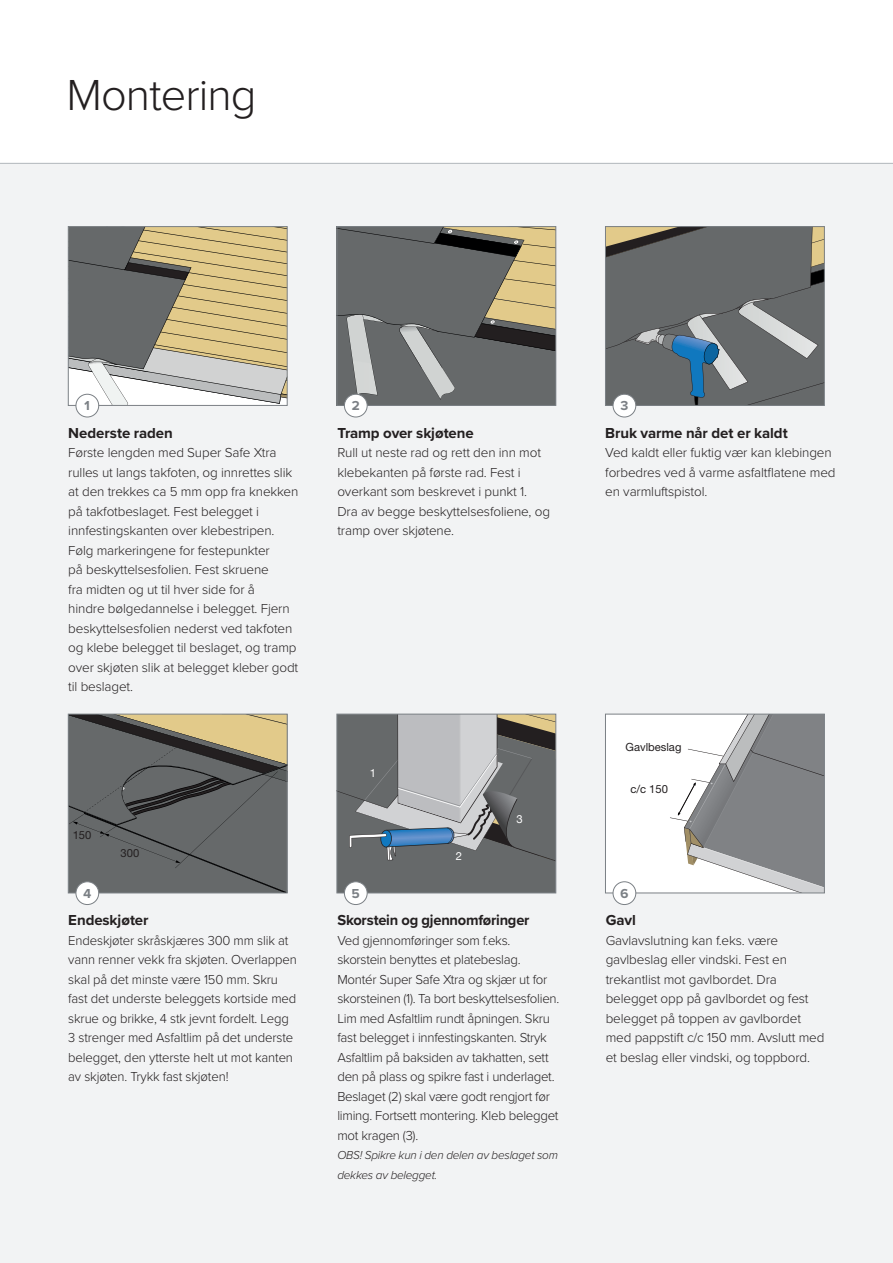
<style>
.page{position:relative;width:893px;height:1263px;background:#fff}
.page>*{position:absolute;margin:0;border:0;box-sizing:border-box;transform-origin:0 0}
.t1{font:300 45px "Proxima Nova";letter-spacing:-.02em;color:#231f20}
.Overskrift2{font:700 15px "Proxima Nova";letter-spacing:-.005em;color:#231f20}
.brødtekst2{font:300 13.5px/19.5px "Proxima Nova";letter-spacing:-.01em;color:#231f20}
.brødtekst2-2{font:700 13.5px "Proxima Nova";color:#7b8085}
.brødtekst2-3{font:italic 300 12px/19.5px "Proxima Nova";letter-spacing:-.02em;color:#231f20}
.t2{font:11.25px "Helvetica Neue";color:#231f20}
.brødtekst2-4{font:11.25px "Helvetica Neue";color:#fff}
</style>
<div class="page">
<div style="left:0;top:163px;width:893px;height:1100px;background:#f2f3f4"></div>
<svg style="left:70px;top:228px;width:215px;height:176px;background:#b0a78d"></svg>
<div style="left:68px;top:226px;width:219px;height:180px;border:1px solid #7b8085"></div>
<svg style="left:70px;top:716px;width:215px;height:175px;background:#6b6a65"></svg>
<div style="left:68px;top:714px;width:219px;height:179px;border:1px solid #7b8085"></div>
<svg style="left:339px;top:228px;width:215px;height:176px;background:#78776f"></svg>
<div style="left:337px;top:226px;width:219px;height:180px;border:1px solid #7b8085"></div>
<svg style="left:339px;top:716px;width:215px;height:175px;background:#818587"></svg>
<div style="left:337px;top:714px;width:219px;height:179px;border:1px solid #7b8085"></div>
<svg style="left:607px;top:228px;width:216px;height:176px;background:#6c7172"></svg>
<div style="left:605px;top:226px;width:220px;height:180px;border:1px solid #7b8085"></div>
<div style="left:605px;top:714px;width:219px;height:179px;background:#fff"></div>
<svg style="left:670px;top:716px;width:153px;height:175px"></svg>
<div style="left:605px;top:714px;width:220px;height:179px;border:1px solid #7b8085"></div>
<hr style="left:0;top:163px;width:893px;height:1px;background:#b2b7bc">
<div style="left:76px;top:394px;width:23px;height:23px;background:#fff;border-radius:50%"></div>
<div style="left:76px;top:394px;width:23px;height:23px;border:1px solid #7b8085;border-radius:50%"></div>
<div style="left:76px;top:882px;width:23px;height:22px;background:#fff;border-radius:50%"></div>
<div style="left:76px;top:881px;width:23px;height:24px;border:1px solid #7b8085;border-radius:50%"></div>
<div style="left:344px;top:394px;width:23px;height:23px;background:#fff;border-radius:50%"></div>
<div style="left:344px;top:394px;width:23px;height:23px;border:1px solid #7b8085;border-radius:50%"></div>
<div style="left:344px;top:882px;width:23px;height:22px;background:#fff;border-radius:50%"></div>
<div style="left:344px;top:881px;width:23px;height:24px;border:1px solid #7b8085;border-radius:50%"></div>
<div style="left:613px;top:394px;width:23px;height:23px;background:#fff;border-radius:50%"></div>
<div style="left:613px;top:394px;width:23px;height:23px;border:1px solid #7b8085;border-radius:50%"></div>
<div style="left:613px;top:882px;width:23px;height:22px;background:#fff;border-radius:50%"></div>
<div style="left:613px;top:881px;width:23px;height:24px;border:1px solid #7b8085;border-radius:50%"></div>
<p class="t1" style="left:67px;top:61px;width:192px">Montering</p>
<p class="brødtekst2-2" style="left:83px;top:395px;width:10px">1</p>
<p class="brødtekst2-2" style="left:352px;top:395px;width:10px">2</p>
<p class="brødtekst2-2" style="left:620px;top:395px;width:10px">3</p>
<p class="Overskrift2" style="left:68px;top:422px;width:106px">Nederste raden</p>
<p class="brødtekst2" style="left:68px;top:442px;width:232px">Første lengden med Super Safe Xtra rulles ut langs takfoten, og innrettes slik at den trekkes ca 5 mm opp fra knekken på takfotbeslaget. Fest belegget i innfestingskanten over klebestripen.<br>Følg markeringene for festepunkter<br>på beskyttelsesfolien. Fest skruene<br>fra midten og ut til hver side for å<br>hindre bølgedannelse i belegget. Fjern beskyttelsesfolien nederst ved takfoten og klebe belegget til beslaget, og tramp over skjøten slik at belegget kleber godt til beslaget.</p>
<p class="Overskrift2" style="left:337px;top:422px;width:138px">Tramp over skjøtene</p>
<p class="brødtekst2" style="left:337px;top:442px;width:214px">Rull ut neste rad og rett den inn mot klebekanten på første rad. Fest i overkant som beskrevet i punkt 1.<br>Dra av begge beskyttelsesfoliene, og tramp over skjøtene.</p>
<p class="Overskrift2" style="left:605px;top:422px;width:184px">Bruk varme når det er kaldt</p>
<p class="brødtekst2" style="left:605px;top:442px;width:232px">Ved kaldt eller fuktig vær kan klebingen forbedres ved å varme asfaltflatene med en varmluftspistol.</p>
<p class="t2" style="left:625px;top:738px;width:57px">Gavlbeslag</p>
<p class="brødtekst2-4" style="left:370px;top:765px;width:8px">1</p>
<p class="t2" style="left:630px;top:781px;width:39px">c/c 150</p>
<p class="brødtekst2-4" style="left:516px;top:811px;width:8px">3</p>
<p class="t2" style="left:73px;top:826px;width:20px">150</p>
<p class="t2" style="left:121px;top:844px;width:20px">300</p>
<p class="brødtekst2-4" style="left:456px;top:848px;width:8px">2</p>
<p class="brødtekst2-2" style="left:83px;top:883px;width:10px">4</p>
<p class="brødtekst2-2" style="left:352px;top:883px;width:10px">5</p>
<p class="brødtekst2-2" style="left:620px;top:883px;width:10px">6</p>
<p class="Overskrift2" style="left:68px;top:909px;width:82px">Endeskjøter</p>
<p class="brødtekst2" style="left:68px;top:930px;width:230px">Endeskjøter skråskjæres 300 mm slik at vann renner vekk fra skjøten. Overlappen skal på det minste være 150 mm. Skru fast det underste beleggets kortside med skrue og brikke, 4 stk jevnt fordelt. Legg 3 strenger med Asfaltlim på det underste belegget, den ytterste helt ut mot kanten av skjøten. Trykk fast skjøten!</p>
<p class="Overskrift2" style="left:337px;top:909px;width:194px">Skorstein og gjennomføringer</p>
<p class="brødtekst2" style="left:337px;top:930px;width:223px">Ved gjennomføringer som f.eks. skorstein benyttes et platebeslag.<br>Montér Super Safe Xtra og skjær ut for skorsteinen (1). Ta bort beskyttelsesfolien.<br>Lim med Asfaltlim rundt åpningen. Skru fast belegget i innfestingskanten. Stryk Asfaltlim på baksiden av takhatten, sett den på plass og spikre fast i underlaget.<br>Beslaget (2) skal være godt rengjort før liming. Fortsett montering. Kleb belegget mot kragen (3).</p>
<p class="brødtekst2-3" style="left:337px;top:1145px;width:222px">OBS! Spikre kun i den delen av beslaget som dekkes av belegget.</p>
<p class="Overskrift2" style="left:606px;top:909px;width:32px">Gavl</p>
<p class="brødtekst2" style="left:606px;top:930px;width:220px">Gavlavslutning kan f.eks. være gavlbeslag eller vindski. Fest en trekantlist mot gavlbordet. Dra belegget opp på gavlbordet og fest belegget på toppen av gavlbordet med pappstift c/c 150 mm. Avslutt med et beslag eller vindski, og toppbord.</p>
</div>
